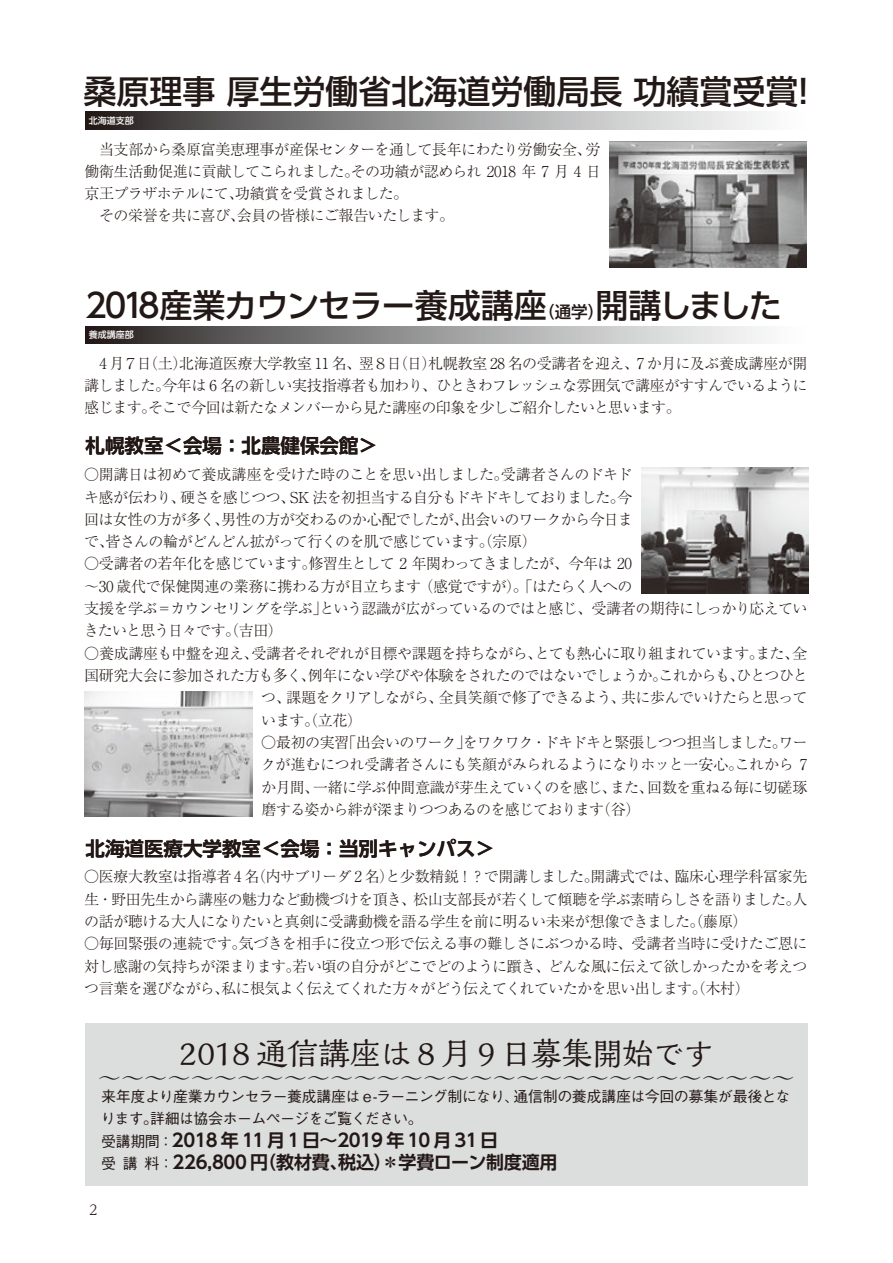
<style>
.page{position:relative;width:893px;height:1263px;background:#fff}
.page>*{position:absolute;margin:0;border:0;box-sizing:border-box;transform-origin:0 0}
.t1{font:500 33px "UD Shin Go Pro";letter-spacing:-.04em;color:#221815}
.t2{font:500 33px "UD Shin Go Pro";color:#221815}
.t3{font:500 31.5px "Kaimin Tu Std";letter-spacing:-.03em;color:#221815}
.t4{font:300 24px "Ryumin Pro";color:#221815}
.t5{font:700 19.5px "UD Shin Go Pro De";color:#221815}
.t6{font:700 18px/22.4px "UD Shin Go Pro De";letter-spacing:-.015em;color:#221815}
.t7{font:300 15px/22.4px "Ryumin Pro";letter-spacing:-.04em;color:#221815;text-align:justify}
.t8{font:500 15px/22.4px "Gothic BBB Pro";letter-spacing:-.04em;color:#221815}
.t9{font:300 13.8px "UD Reimin Pro";color:#221815}
.t10{font:500 9px "UD Shin Go Pro";color:#fff}
.s1{font-size:16.5px}
.s2{font-family:"Gothic BBB Pro";font-weight:500;font-size:15px}
</style>
<div class="page">
<svg style="left:86px;top:326px;width:678px;height:17px;background:#939292"></svg>
<svg style="left:86px;top:112px;width:678px;height:17px;background:#939292"></svg>
<img style="left:610px;top:141px;width:196px;height:127px">
<img style="left:641px;top:467px;width:168px;height:126px">
<img style="left:85px;top:691px;width:167px;height:126px">
<div style="left:85px;top:1023px;width:723px;height:163px;background:#dcdddd"></div>
<p class="t2" style="left:84px;top:65px;width:738px">桑原理事 厚生労働省北海道労働局長 功績賞受賞！</p>
<p class="t10" style="left:89px;top:113px;width:47px">北海道支部</p>
<p class="t7" style="left:99px;top:137px;width:503px">当支部から桑原富美恵理事が産保センターを通して長年にわたり労働安全、労</p>
<p class="t7" style="left:84px;top:159px;width:518px">働衛生活動促進に貢献してこられました。その功績が認められ 2018 年 7 月 4 日</p>
<p class="t7" style="left:84px;top:181px;width:325px">京王プラザホテルにて、功績賞を受賞されました。</p>
<p class="t7" style="left:99px;top:203px;width:356px">その栄誉を共に喜び、会員の皆様にご報告いたします。</p>
<p class="t1" style="left:79px;top:279px;width:704px">２０１８産業カウンセラー養成講座<span class="s1">（通学）</span>開講しました</p>
<p class="t10" style="left:89px;top:328px;width:47px">養成講座部</p>
<p class="t7" style="left:84px;top:351px;width:725px;text-indent:15px">4 月７日（土）北海道医療大学教室 11 名、翌８日（日）札幌教室 28 名の受講者を迎え、7 か月に及ぶ養成講座が開講しました。今年は 6 名の新しい実技指導者も加わり、ひときわフレッシュな雰囲気で講座がすすんでいるように感じます。そこで今回は新たなメンバーから見た講座の印象を少しご紹介したいと思います。</p>
<p class="t5" style="left:86px;top:430px;width:294px">札幌教室＜会場：北農健保会館＞</p>
<p class="t7" style="left:84px;top:462px;width:550px">○開講日は初めて養成講座を受けた時のことを思い出しました。受講者さんのドキドキ感が伝わり、硬さを感じつつ、SK 法を初担当する自分もドキドキしておりました。今回は女性の方が多く、男性の方が交わるのか心配でしたが、出会いのワークから今日まで、皆さんの輪がどんどん拡がって行くのを肌で感じています。（宗原）</p>
<p class="t7" style="left:84px;top:551px;width:725px;text-align:left">○受講者の若年化を感じています。修習生として 2 年関わってきましたが、今年は 20<br>～30 歳代で保健関連の業務に携わる方が目立ちます（感覚ですが）。「はたらく人への<br>支援を学ぶ＝カウンセリングを学ぶ」という認識が広がっているのではと感じ、受講者の期待にしっかり応えていきたいと思う日々です。（吉田）</p>
<p class="t7" style="left:84px;top:641px;width:724px">○養成講座も中盤を迎え、受講者それぞれが目標や課題を持ちながら、とても熱心に取り組まれています。また、全</p>
<p class="t7" style="left:84px;top:663px;width:725px">国研究大会に参加された方も多く、例年にない学びや体験をされたのではないでしょうか。これからも、ひとつひと</p>
<p class="t7" style="left:261px;top:685px;width:548px">つ、課題をクリアしながら、全員笑顔で修了できるよう、共に歩んでいけたらと思って</p>
<p class="t7" style="left:261px;top:708px;width:103px">います。（立花）</p>
<p class="t7" style="left:261px;top:730px;width:548px">○最初の実習「出会いのワーク」をワクワク・ドキドキと緊張しつつ担当しました。ワークが進むにつれ受講者さんにも笑顔がみられるようになりホッと一安心。これから 7か月間、一緒に学ぶ仲間意識が芽生えていくのを感じ、また、回数を重ねる毎に切磋琢磨する姿から絆が深まりつつあるのを感じております（谷）</p>
<p class="t5" style="left:86px;top:832px;width:411px">北海道医療大学教室＜会場：当別キャンパス＞</p>
<p class="t7" style="left:84px;top:864px;width:725px">○医療大教室は指導者 4 名（内サブリーダ 2 名）と少数精鋭！？で開講しました。開講式では、臨床心理学科冨家先生・野田先生から講座の魅力など動機づけを頂き、松山支部長が若くして傾聴を学ぶ素晴らしさを語りました。人の話が聴ける大人になりたいと真剣に受講動機を語る学生を前に明るい未来が想像できました。（藤原）</p>
<p class="t7" style="left:84px;top:931px;width:725px">○毎回緊張の連続です。気づきを相手に役立つ形で伝える事の難しさにぶつかる時、受講者当時に受けたご恩に対し感謝の気持ちが深まります。若い頃の自分がどこでどのように躓き、どんな風に伝えて欲しかったかを考えつつ言葉を選びながら、私に根気よく伝えてくれた方々がどう伝えてくれていたかを思い出します。（木村）</p>
<p class="t3" style="left:179px;top:1032px;width:538px">2018 通信講座は 8 月 9 日募集開始です</p>
<p class="t8" style="left:101px;top:1083px;width:691px">来年度より産業カウンセラー養成講座は e-ラーニング制になり、通信制の養成講座は今回の募集が最後となります。詳細は協会ホームページをご覧ください。</p>
<p class="t6" style="left:101px;top:1128px;width:458px"><span class="s2">受講期間：</span>2018 年 11 月 1日～2019 年 10 月 31日<br><span class="s2">受 講 料：</span>226,800 円（教材費、税込）＊学費ローン制度適用</p>
<p class="t4" style="left:97px;top:1059px;width:699px">～～～～～～～～～～～～～～～～～～～～～～～～～～～～～～</p>
<p class="t9" style="left:89px;top:1198px;width:10px">2</p>
</div>
